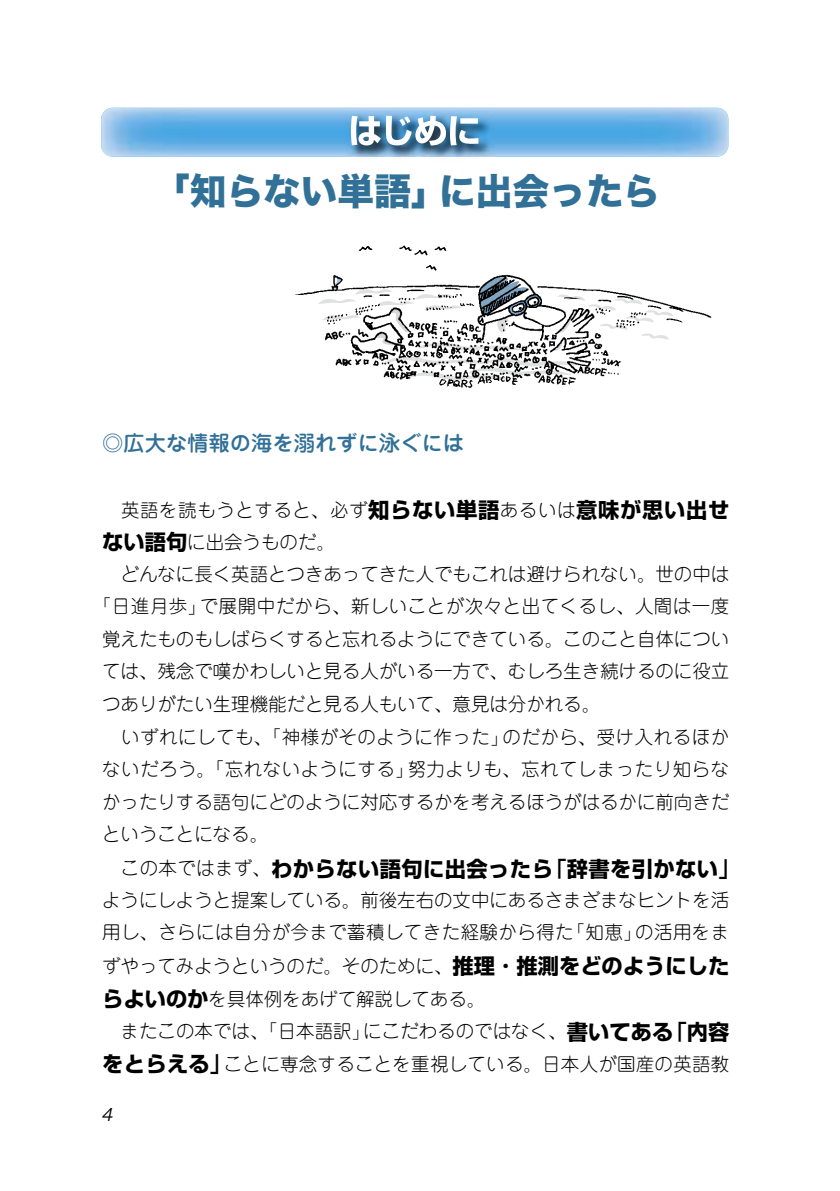
<style>
.page{position:relative;width:840px;height:1191px;background:#fff}
.page>*{position:absolute;margin:0;border:0;box-sizing:border-box;transform-origin:0 0}
.t1{font:36.8px "Hira Kaku Std W8";color:#317097}
.t2{font:700 21.2px "Shin Go Pro";letter-spacing:.02em;color:#000}
.t3{font:500 21.2px "Jun 34 Pro";color:#317097}
.t4{font:300 18.4px/33px "Jun 101 Pro";color:#000;text-align:justify}
.t5{font:300 18.4px/32.6px "Jun 101 Pro";letter-spacing:.03em;color:#000}
.t6{font:17px "Hira Kaku Pro W3";color:#000}
.s1{font-family:"Hira Min Pro W3";font-weight:400}
.s2{font-family:"Shin Go Pro";font-weight:700;font-size:21.2px}
.s3{font-family:"Jun 101 Pro";font-weight:300;font-size:18.4px}
.s4{font-family:"Hira Min Pro W3";font-weight:400;font-size:18.4px}
.s5{font-weight:500}
.s6{font-family:"Shin Go Pro";font-weight:500;font-size:21.2px}
</style>
<div class="page">
<img style="left:101px;top:108px;width:627px;height:48px">
<img style="left:346px;top:112px;width:148px;height:45px">
<svg style="left:351px;top:116px;width:29px;height:29px"></svg>
<svg style="left:386px;top:116px;width:92px;height:30px"></svg>
<img style="left:295px;top:245px;width:417px;height:143px">
<h1 class="t1" style="left:153px;top:171px;width:508px">「知らない単語」に出会ったら</h1>
<p class="t3" style="left:102px;top:426px;width:363px">◎広大な情報の海を溺れずに泳ぐには</p>
<p class="t5" style="left:102px;top:491px;width:628px">　英語を読もうとすると<span class="s1">、</span>必ず<span class="s2">知らない単語</span>あるいは<span class="s2">意味が思い出せない語句</span>に出会うものだ<span class="s1">。</span></p>
<p class="t4" style="left:120px;top:555px;width:610px">どんなに長く英語とつきあってきた人でもこれは避けられない<span class="s1">。</span>世の中は</p>
<p class="t5" style="left:93px;top:588px;width:637px"><span class="s1">「</span>日進月歩<span class="s1">」</span>で展開中だから<span class="s1">、</span>新しいことが次々と出てくるし<span class="s1">、</span>人間は一度</p>
<p class="t4" style="left:102px;top:620px;width:628px">覚えたものもしばらくすると忘れるようにできている<span class="s1">。</span>このこと自体につい</p>
<p class="t4" style="left:102px;top:653px;width:628px">ては<span class="s1">、</span>残念で嘆かわしいと見る人がいる一方で<span class="s1">、</span>むしろ生き続けるのに役立</p>
<p class="t4" style="left:102px;top:685px;width:499px">つありがたい生理機能だと見る人もいて<span class="s1">、</span>意見は分かれる<span class="s1">。</span></p>
<p class="t5" style="left:121px;top:718px;width:609px">いずれにしても<span class="s1">、「</span>神様がそのように作った<span class="s1">」</span>のだから<span class="s1">、</span>受け入れるほか</p>
<p class="t5" style="left:102px;top:751px;width:628px">ないだろう<span class="s1">。「</span>忘れないようにする<span class="s1">」</span>努力よりも<span class="s1">、</span>忘れてしまったり知らな</p>
<p class="t4" style="left:102px;top:783px;width:628px">かったりする語句にどのように対応するかを考えるほうがはるかに前向きだ</p>
<p class="t4" style="left:102px;top:815px;width:167px">ということになる<span class="s1">。</span></p>
<p class="t2" style="left:121px;top:851px;width:620px"><span class="s3">この本ではまず</span><span class="s4">、</span>わからない語句に出会ったら<span class="s5">「</span>辞書を引かない<span class="s5">」</span></p>
<p class="t4" style="left:102px;top:881px;width:628px">ようにしようと提案している<span class="s1">。</span>前後左右の文中にあるさまざまなヒントを活用し<span class="s1">、</span>さらには自分が今まで蓄積してきた経験から得た<span class="s1">「</span>知恵<span class="s1">」</span>の活用をまずやってみようというのだ<span class="s1">。</span>そのために<span class="s1">、</span><span class="s2">推理</span><span class="s6">・</span><span class="s2">推測をどのようにしたらよいのか</span>を具体例をあげて解説してある<span class="s1">。</span></p>
<p class="t4" style="left:102px;top:1013px;width:628px;text-align:right">またこの本では<span class="s1">、「</span>日本語訳<span class="s1">」</span>にこだわるのではなく<span class="s1">、</span><span class="s2">書いてある</span><span class="s6">「</span><span class="s2">内容をとらえる</span><span class="s6">」</span>ことに専念することを重視している<span class="s1">。</span>日本人が国産の英語教</p>
<p class="t6" style="left:102px;top:1099px;width:13px">4</p>
</div>
